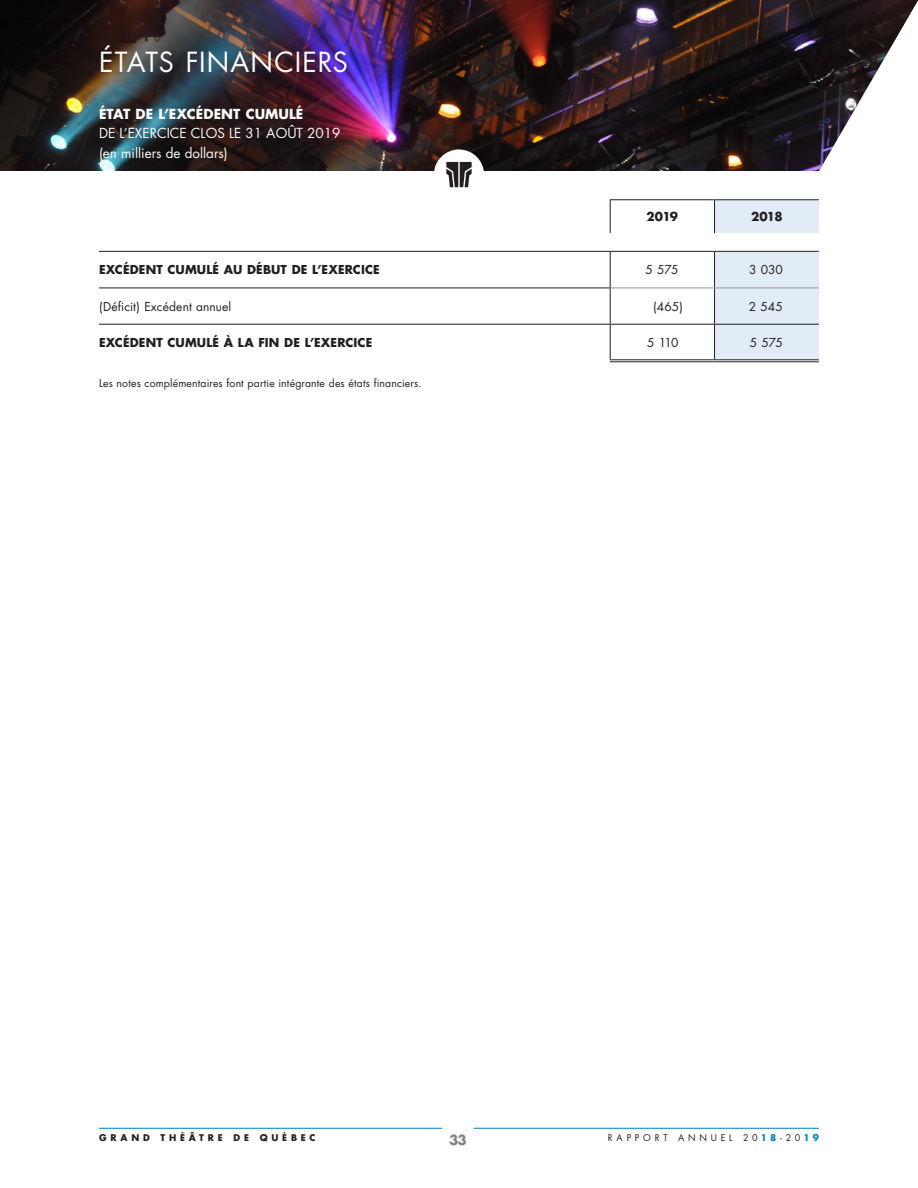
<style>
.page{position:relative;width:918px;height:1188px;background:#fff}
.page>*{position:absolute;margin:0;border:0;box-sizing:border-box;transform-origin:0 0}
.États_Heavy{font:27px "Futura";letter-spacing:.035em;color:#fcfcfc}
.t1{font:13.5px "Futura";color:#fcfcfc}
.Action_Ti_blanc{font:700 13.5px "Futura";letter-spacing:.005em;color:#fcfcfc}
.t2{font:700 13.5px "Futura";color:#808285}
.TC_EF_8_10{font:700 12px "Futura";letter-spacing:.015em;color:#231f20}
.TC_EF_8_10-2{font:12px "Futura";letter-spacing:.005em;color:#231f20}
.TC{font:10.5px "Futura";letter-spacing:.015em;color:#231f20}
.t3{font:9px "Futura";letter-spacing:.42em;color:#231f20}
.t4{font:700 9px "Futura";letter-spacing:.42em;color:#231f20}
.s1{font-weight:700;color:#007ec5}
</style>
<div class="page">
<img style="left:0;top:0;width:918px;height:171px">
<div style="left:434px;top:149px;width:50px;height:51px;background:#fff;border-radius:50%"></div>
<svg style="left:446px;top:162px;width:26px;height:25px"></svg>
<svg style="left:715px;top:200px;width:104px;height:159px;background:#e3ecf6"></svg>
<hr style="left:99px;top:251px;width:511px;height:1px;background:#231f20">
<hr style="left:610px;top:251px;width:105px;height:1px;background:#231f20">
<hr style="left:610px;top:252px;width:1px;height:36px;background:#231f20">
<hr style="left:715px;top:251px;width:104px;height:1px;background:#231f20">
<hr style="left:714px;top:252px;width:1px;height:36px;background:#231f20">
<hr style="left:99px;top:288px;width:512px;height:1px;background:#231f20">
<hr style="left:610px;top:288px;width:1px;height:36px;background:#231f20">
<hr style="left:714px;top:288px;width:1px;height:36px;background:#231f20">
<hr style="left:99px;top:324px;width:511px;height:1px;background:#231f20">
<hr style="left:610px;top:324px;width:105px;height:1px;background:#231f20">
<hr style="left:610px;top:325px;width:1px;height:34px;background:#231f20">
<hr style="left:715px;top:324px;width:104px;height:1px;background:#231f20">
<hr style="left:714px;top:325px;width:1px;height:34px;background:#231f20">
<hr style="left:610px;top:359px;width:105px;height:1px;background:#231f20">
<hr style="left:610px;top:361px;width:105px;height:1px;background:#231f20">
<hr style="left:715px;top:359px;width:104px;height:1px;background:#231f20">
<hr style="left:715px;top:361px;width:104px;height:1px;background:#231f20">
<hr style="left:610px;top:199px;width:105px;height:1px;background:#231f20">
<hr style="left:610px;top:200px;width:1px;height:33px;background:#231f20">
<hr style="left:715px;top:199px;width:104px;height:1px;background:#231f20">
<hr style="left:611px;top:288px;width:104px;height:1px;background:#939598">
<hr style="left:715px;top:288px;width:104px;height:1px;background:#939598">
<hr style="left:714px;top:200px;width:1px;height:33px;background:#231f20">
<hr style="left:99px;top:1128px;width:343px;height:1px;background:#007ec5">
<hr style="left:474px;top:1128px;width:345px;height:1px;background:#007ec5">
<p class="États_Heavy" style="left:99px;top:45px;width:251px">ÉTATS FINANCIERS</p>
<p class="Action_Ti_blanc" style="left:99px;top:105px;width:206px">ÉTAT DE L’EXCÉDENT CUMULÉ</p>
<p class="t1" style="left:99px;top:125px;width:243px">DE L’EXERCICE CLOS LE 31 AOÛT 2019</p>
<p class="t1" style="left:99px;top:144px;width:130px">(en milliers de dollars)</p>
<p class="TC_EF_8_10" style="left:647px;top:209px;width:33px">2019</p>
<p class="TC_EF_8_10" style="left:751px;top:209px;width:33px">2018</p>
<p class="TC_EF_8_10" style="left:99px;top:262px;width:282px">EXCÉDENT CUMULÉ AU DÉBUT DE L’EXERCICE</p>
<p class="TC_EF_8_10-2" style="left:646px;top:262px;width:34px">5 575</p>
<p class="TC_EF_8_10-2" style="left:749px;top:262px;width:35px">3 030</p>
<p class="TC_EF_8_10-2" style="left:99px;top:299px;width:134px">(Déficit) Excédent annuel</p>
<p class="TC_EF_8_10-2" style="left:653px;top:299px;width:31px">(465)</p>
<p class="TC_EF_8_10-2" style="left:749px;top:299px;width:36px">2 545</p>
<p class="TC_EF_8_10" style="left:99px;top:335px;width:275px">EXCÉDENT CUMULÉ À LA FIN DE L’EXERCICE</p>
<p class="TC_EF_8_10-2" style="left:647px;top:335px;width:33px">5 110</p>
<p class="TC_EF_8_10-2" style="left:750px;top:335px;width:34px">5 575</p>
<p class="TC" style="left:99px;top:376px;width:324px">Les notes complémentaires font partie intégrante des états financiers.</p>
<p class="t4" style="left:99px;top:1132px;width:218px">GRAND THÉÂTRE DE QUÉBEC</p>
<p class="t2" style="left:449px;top:1131px;width:19px">33</p>
<p class="t3" style="left:608px;top:1132px;width:213px">RAPPORT ANNUEL 20<span class="s1">18</span>-20<span class="s1">19</span></p>
</div>
